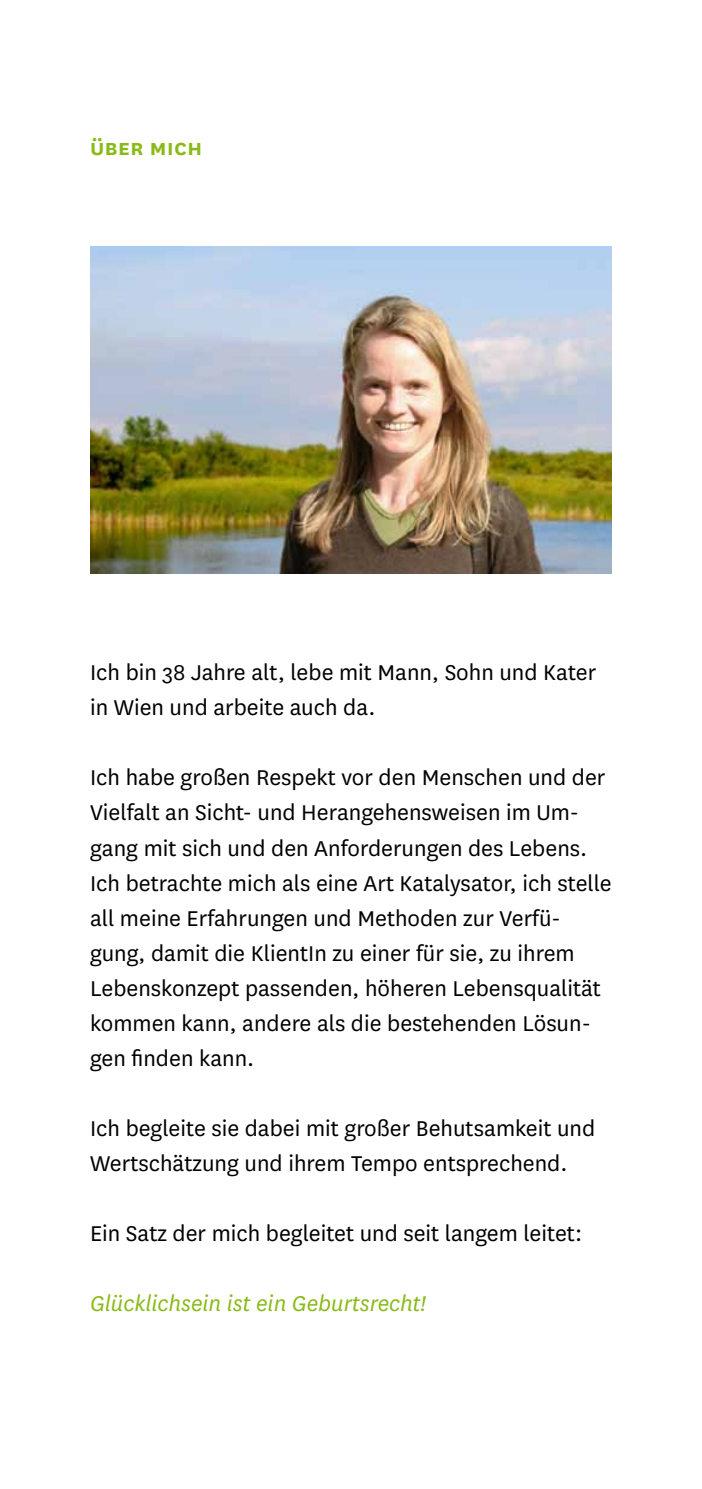
<style>
.page{position:relative;width:702px;height:1489px;background:#fff}
.page>*{position:absolute;margin:0;border:0;box-sizing:border-box;transform-origin:0 0}
.t1{font:25px/35px "National";color:#000}
.t2{font:italic 25px "National";color:#89ba17}
.t3{font:600 25px "National";color:#89ba17}
</style>
<div class="page">
<img style="left:90px;top:247px;width:522px;height:326px">
<p class="t3" style="left:90px;top:130px;width:114px">über mich</p>
<p class="t1" style="left:90px;top:654px;width:508px">Ich bin 38 Jahre alt, lebe mit Mann, Sohn und Kater in Wien und arbeite auch da.</p>
<p class="t1" style="left:90px;top:759px;width:523px">Ich habe großen Respekt vor den Menschen und der Vielfalt an Sicht- und Herangehensweisen im Um&shy;gang mit sich und den Anforderungen des Lebens.<br>Ich betrachte mich als eine Art Katalysator, ich stelle all meine Erfahrungen und Methoden zur Verfü&shy;gung, damit die KlientIn zu einer für sie, zu ihrem Lebenskonzept passenden, höheren Lebensqualität kommen kann, andere als die bestehenden Lösun&shy;gen finden kann.</p>
<p class="t1" style="left:90px;top:1109px;width:506px">Ich begleite sie dabei mit großer Behutsamkeit und<br>Wertschätzung und ihrem Tempo entsprechend.</p>
<p class="t1" style="left:90px;top:1214px;width:494px">Ein Satz der mich begleitet und seit langem leitet:</p>
<p class="t2" style="left:90px;top:1287px;width:337px">Glücklichsein ist ein Geburtsrecht!</p>
</div>
